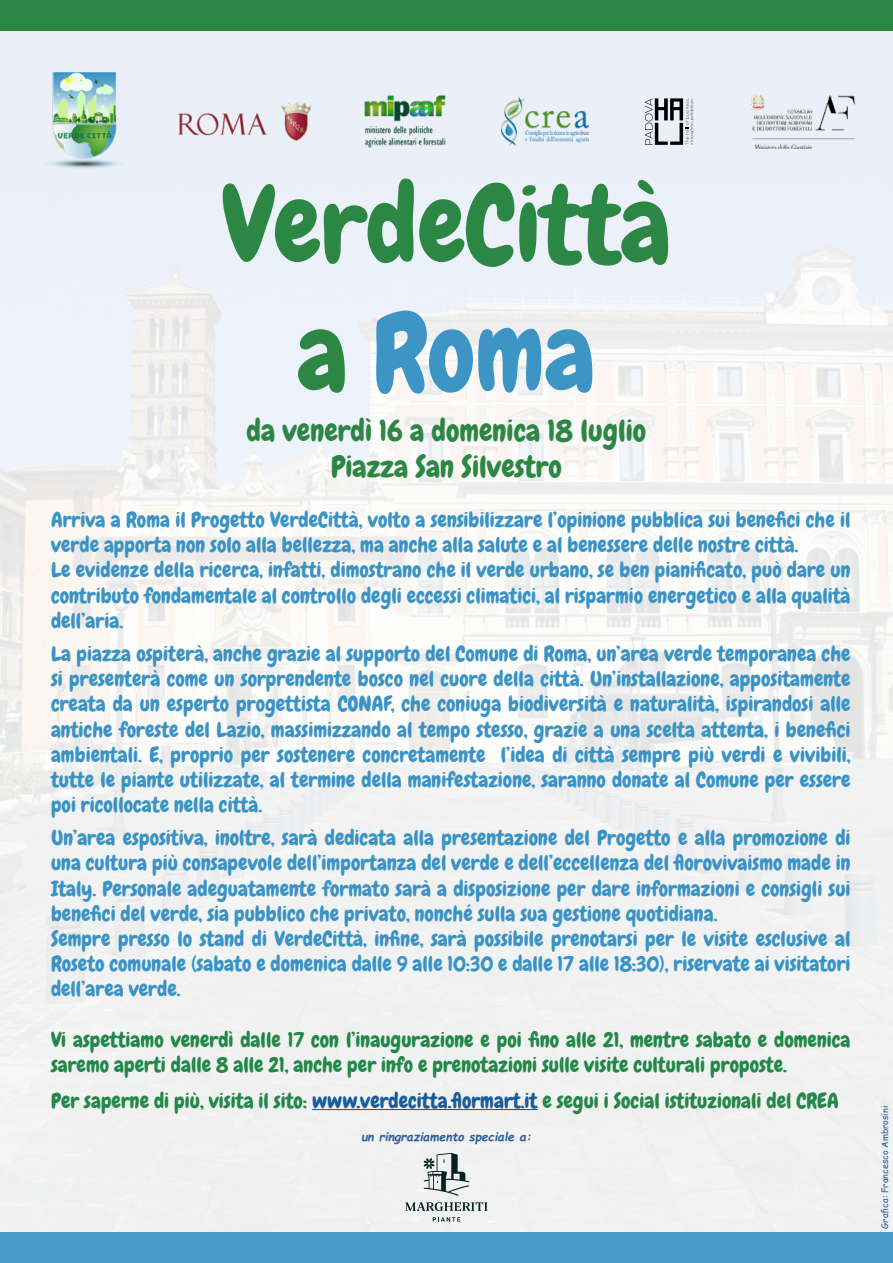
<style>
.page{position:relative;width:893px;height:1263px;background:#fff}
.page>*{position:absolute;margin:0;border:0;box-sizing:border-box;transform-origin:0 0}
.t1{font:106.5px "Chewy";color:#2d8744}
.t2{font:106.5px "Chewy";color:#3d95c6}
.t3{font:30px "Chewy";color:#2d8744}
.t4{font:21px/25.2px "Chewy";color:#3a93c5;text-align:justify}
.t5{font:21px/25.2px "Chewy";color:#228847}
.t6{font:21px "Chewy";color:#258748}
.t7{font:italic 700 12px "Comic Sans MS";color:#2a5e9c}
.t8{font:9px "Comic Sans MS";color:#2a5e9c}
.s1{color:#2d8744}
.s2{color:#228847}
.s3{color:#175d9e}
</style>
<div class="page">
<img style="left:0;top:30px;width:893px;height:1203px">
<img style="left:42px;top:73px;width:85px;height:96px">
<div style="left:0;top:1233px;width:893px;height:30px;background:#4a99c8"></div>
<svg style="left:645px;top:98px;width:49px;height:47px;background:#a2a5ac"></svg>
<img style="left:361px;top:93px;width:87px;height:58px">
<img style="left:502px;top:98px;width:86px;height:47px">
<img style="left:752px;top:95px;width:103px;height:53px">
<hr style="left:312px;top:1109px;width:225px;height:1px;background:#175d9e">
<div style="left:0;top:0;width:893px;height:30px;background:#2d8744"></div>
<img style="left:178px;top:103px;width:132px;height:38px">
<svg style="left:405px;top:1202px;width:82px;height:9px"></svg>
<svg style="left:433px;top:1217px;width:27px;height:4px"></svg>
<svg style="left:424px;top:1153px;width:45px;height:43px"></svg>
<p class="t1" style="left:222px;top:158px;width:451px">VerdeCittà</p>
<p class="t2" style="left:297px;top:285px;width:299px"><span class="s1">a</span> Roma</p>
<p class="t3" style="left:246px;top:411px;width:401px">da venerdì 16 a domenica 18 luglio</p>
<p class="t3" style="left:331px;top:447px;width:232px">Piazza San Silvestro</p>
<p class="t4" style="left:51px;top:507px;width:801px">Arriva a Roma il Progetto VerdeCittà, volto a sensibilizzare l’opinione pubblica sui benefici che il verde apporta non solo alla bellezza, ma anche alla salute e al benessere delle nostre città.</p>
<p class="t4" style="left:51px;top:558px;width:801px">Le evidenze della ricerca, infatti, dimostrano che il verde urbano, se ben pianificato, può dare un contributo fondamentale al controllo degli eccessi climatici, al risparmio energetico e alla qualità dell’aria.</p>
<p class="t4" style="left:51px;top:641px;width:801px">La piazza ospiterà, anche grazie al supporto del Comune di Roma, un’area verde temporanea che si presenterà come un sorprendente bosco nel cuore della città. Un’installazione, appositamente creata da un esperto progettista CONAF, che coniuga biodiversità e naturalità, ispirandosi alle antiche foreste del Lazio, massimizzando al tempo stesso, grazie a una scelta attenta, i benefici ambientali. E, proprio per sostenere concretamente l’idea di città sempre più verdi e vivibili, tutte le piante utilizzate, al termine della manifestazione, saranno donate al Comune per essere poi ricollocate nella città.</p>
<p class="t4" style="left:51px;top:825px;width:801px">Un’area espositiva, inoltre, sarà dedicata alla presentazione del Progetto e alla promozione di una cultura più consapevole dell’importanza del verde e dell’eccellenza del florovivaismo made in Italy. Personale adeguatamente formato sarà a disposizione per dare informazioni e consigli sui benefici del verde, sia pubblico che privato, nonché sulla sua gestione quotidiana.</p>
<p class="t4" style="left:51px;top:926px;width:801px">Sempre presso lo stand di VerdeCittà, infine, sarà possibile prenotarsi per le visite esclusive al Roseto comunale (sabato e domenica dalle 9 alle 10:30 e dalle 17 alle 18:30), riservate ai visitatori dell’area verde.</p>
<p class="t5" style="left:51px;top:1027px;width:801px">Vi aspettiamo venerdì dalle 17 con l’inaugurazione e poi fino alle 21, mentre sabato e domenica saremo aperti dalle 8 alle 21, anche per info e prenotazioni sulle visite culturali proposte.</p>
<p class="t6" style="left:51px;top:1087px;width:789px"><span class="s2">Per saperne di più, visita il sito:</span> <span class="s3">www.verdecitta.flormart.it</span> e segui i Social istituzionali del CREA</p>
<p class="t7" style="left:361px;top:1128px;width:172px">un ringraziamento speciale a:</p>
<p class="t8" style="left:878px;top:1229px;width:124px;rotate:-90deg">Grafica: Francesco Ambrosini</p>
</div>
